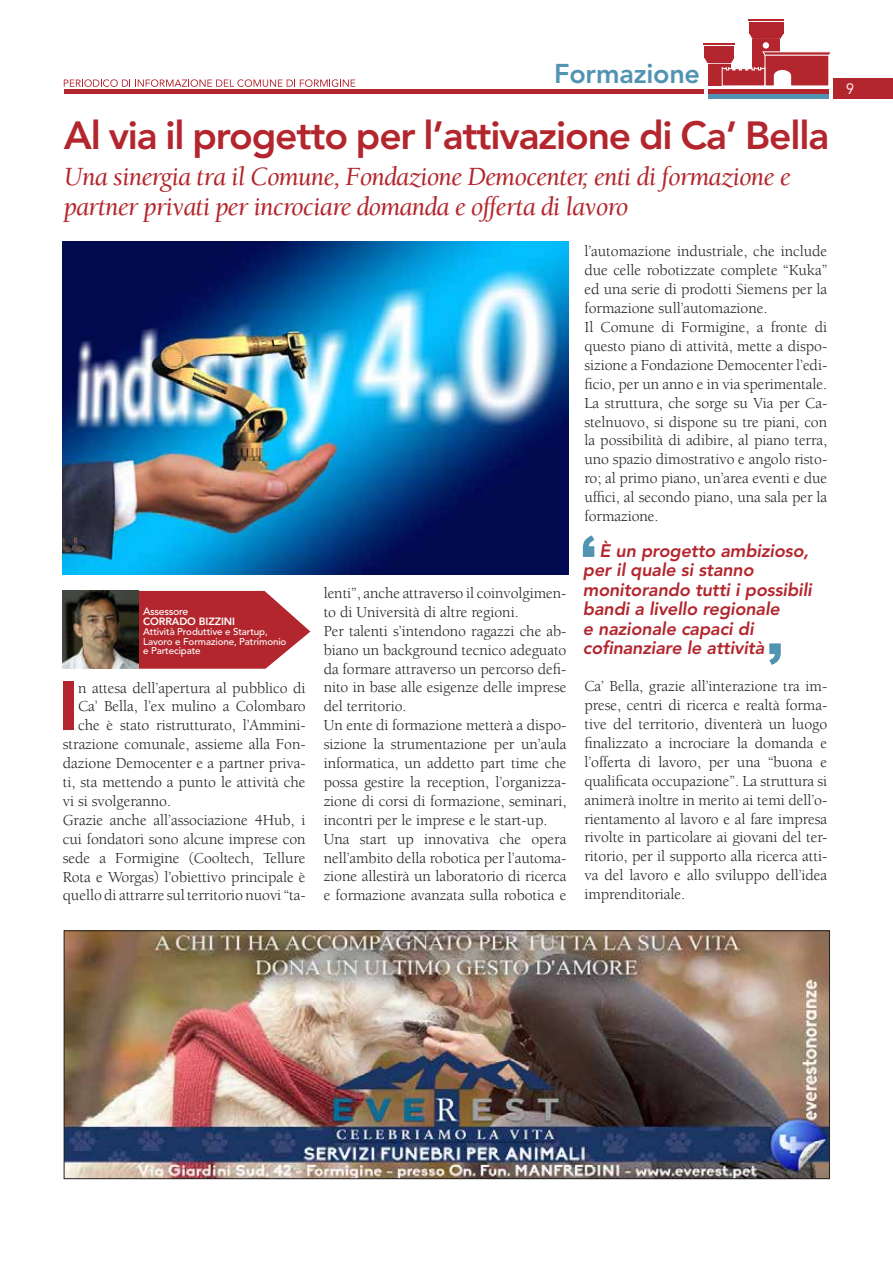
<style>
.page{position:relative;width:893px;height:1263px;background:#fff}
.page>*{position:absolute;margin:0;border:0;box-sizing:border-box;transform-origin:0 0}
.t1{font:900 69.15px "Avenir LT Std";color:#b3262d}
.t2{font:900 54px "Arial";color:#5193b2}
.t3{font:800 39px "Avenir LT Std";letter-spacing:-.03em;color:#b3262d}
.t4{font:italic 27px/30px "Berkeley Std";letter-spacing:-.03em;color:#b3262d}
.t5{font:800 27px "Avenir LT Std";letter-spacing:-.01em;color:#5193b2}
.t6{font:italic 800 18px/19.5px "Avenir LT Std";letter-spacing:-.01em;color:#b3262d}
.t7{font:15.75px/18.9px "Berkeley Std";letter-spacing:-.005em;color:#231f20;text-align:justify}
.t8{font:15px "Avenir LT Std";color:#fff;scale:.95 1}
.t9{font:800 10.5px "Avenir LT Std";letter-spacing:-.01em;color:#fff}
.t10{font:500 10.5px "Avenir LT Std";letter-spacing:-.03em;color:#fff}
.t11{font:500 9.75px "Avenir LT Std";letter-spacing:-.01em;color:#fff}
</style>
<div class="page">
<svg style="left:64px;top:79px;width:291px;height:8px"></svg>
<div style="left:749px;top:22px;width:34px;height:12px;background:#b3262d"></div>
<div style="left:704px;top:46px;width:30px;height:12px;background:#b3262d"></div>
<hr style="left:748px;top:19px;width:36px;height:2px;background:#b3262d">
<hr style="left:704px;top:44px;width:31px;height:1px;background:#b3262d">
<div style="left:752px;top:39px;width:28px;height:33px;background:#b3262d"></div>
<svg style="left:749px;top:34px;width:34px;height:5px"></svg>
<hr style="left:708px;top:89px;width:121px;height:4px;background:#b3262d">
<hr style="left:708px;top:95px;width:121px;height:4px;background:#5193b2">
<svg style="left:704px;top:51px;width:127px;height:35px"></svg>
<div style="left:763px;top:42px;width:6px;height:7px;background:#fff;border-radius:50%"></div>
<hr style="left:64px;top:89px;width:640px;height:4px;background:#b3262d">
<div style="left:834px;top:78px;width:59px;height:21px;background:#b3262d"></div>
<img style="left:66px;top:932px;width:762px;height:245px">
<div style="left:64px;top:930px;width:766px;height:249px;border:1px solid #231f20"></div>
<img style="left:62px;top:241px;width:506px;height:333px">
<svg style="left:138px;top:591px;width:172px;height:78px;background:#bc4248"></svg>
<img style="left:62px;top:591px;width:76px;height:78px">
<p class="t5" style="left:554px;top:57px;width:148px">Formazione</p>
<p class="t3" style="left:64px;top:112px;width:767px">Al via il progetto per l’attivazione di Ca’ Bella</p>
<p class="t4" style="left:64px;top:162px;width:728px">Una sinergia tra il Comune, Fondazione Democenter, enti di formazione e partner privati per incrociare domanda e offerta di lavoro</p>
<p class="t10" style="left:143px;top:605px;width:47px">Assessore</p>
<p class="t9" style="left:143px;top:615px;width:93px">CORRADO BIZZINI</p>
<p class="t11" style="left:143px;top:626px;width:126px">Attività Produttive e Startup,</p>
<p class="t11" style="left:143px;top:635px;width:145px">Lavoro e Formazione, Patrimonio</p>
<p class="t11" style="left:143px;top:645px;width:59px">e Partecipate</p>
<p class="t1" style="left:58px;top:664px;width:22px">I</p>
<p class="t7" style="left:78px;top:678px;width:229px">n attesa dell’apertura al pubblico di</p>
<p class="t7" style="left:78px;top:697px;width:229px">Ca’ Bella, l’ex mulino a Colombaro</p>
<p class="t7" style="left:78px;top:716px;width:229px">che è stato ristrutturato, l’Ammini-</p>
<p class="t7" style="left:63px;top:735px;width:244px">strazione comunale, assieme alla Fon-</p>
<p class="t7" style="left:63px;top:754px;width:244px">dazione Democenter e a partner priva-</p>
<p class="t7" style="left:63px;top:773px;width:244px">ti, sta mettendo a punto le attività che</p>
<p class="t7" style="left:63px;top:792px;width:110px">vi si svolgeranno.</p>
<p class="t7" style="left:63px;top:811px;width:244px">Grazie anche all’associazione 4Hub, i cui fondatori sono alcune imprese con sede a Formigine (Cooltech, Tellure Rota e Worgas) l’obiettivo principale è quello di attrarre sul territorio nuovi “ta-</p>
<p class="t7" style="left:324px;top:584px;width:244px;text-align:left">lenti”, anche attraverso il coinvolgimen&shy;to di Università di altre regioni.<br>Per talenti s’intendono ragazzi che ab&shy;biano un background tecnico adeguato da formare attraverso un percorso defi&shy;nito in base alle esigenze delle imprese del territorio.</p>
<p class="t7" style="left:324px;top:716px;width:244px">Un ente di formazione metterà a dispo&shy;sizione la strumentazione per un’aula informatica, un addetto part time che possa gestire la reception, l’organizza&shy;zione di corsi di formazione, seminari, incontri per le imprese e le start-up.</p>
<p class="t7" style="left:324px;top:829px;width:244px">Una start up innovativa che opera nell’ambito della robotica per l’automa&shy;zione allestirà un laboratorio di ricerca e formazione avanzata sulla robotica e</p>
<p class="t7" style="left:584px;top:242px;width:244px">l’automazione industriale, che include due celle robotizzate complete “Kuka” ed una serie di prodotti Siemens per la formazione sull’automazione.</p>
<p class="t7" style="left:584px;top:318px;width:244px">Il Comune di Formigine, a fronte di questo piano di attività, mette a dispo&shy;sizione a Fondazione Democenter l’edi&shy;ficio, per un anno e in via sperimentale.<br>La struttura, che sorge su Via per Ca&shy;stelnuovo, si dispone su tre piani, con la possibilità di adibire, al piano terra, uno spazio dimostrativo e angolo risto&shy;ro; al primo piano, un’area eventi e due uffici, al secondo piano, una sala per la formazione.</p>
<h2 class="t2" style="left:581px;top:516px;width:17px">‘</h2>
<p class="t6" style="left:583px;top:541px;width:230px;text-indent:17px">È un progetto ambizioso, per il quale si stanno monitorando tutti i possibili bandi a livello regionale<br>e nazionale capaci di cofinanziare le attività</p>
<h2 class="t2" style="left:767px;top:624px;width:17px">’</h2>
<p class="t7" style="left:584px;top:677px;width:244px">Ca’ Bella, grazie all’interazione tra im&shy;prese, centri di ricerca e realtà forma&shy;tive del territorio, diventerà un luogo finalizzato a incrociare la domanda e l’offerta di lavoro, per una “buona e qualificata occupazione”. La struttura si animerà inoltre in merito ai temi dell’o&shy;rientamento al lavoro e al fare impresa rivolte in particolare ai giovani del ter&shy;ritorio, per il supporto alla ricerca atti&shy;va del lavoro e allo sviluppo dell’idea imprenditoriale.</p>
<p class="t8" style="left:846px;top:80px;width:10px">9</p>
</div>
